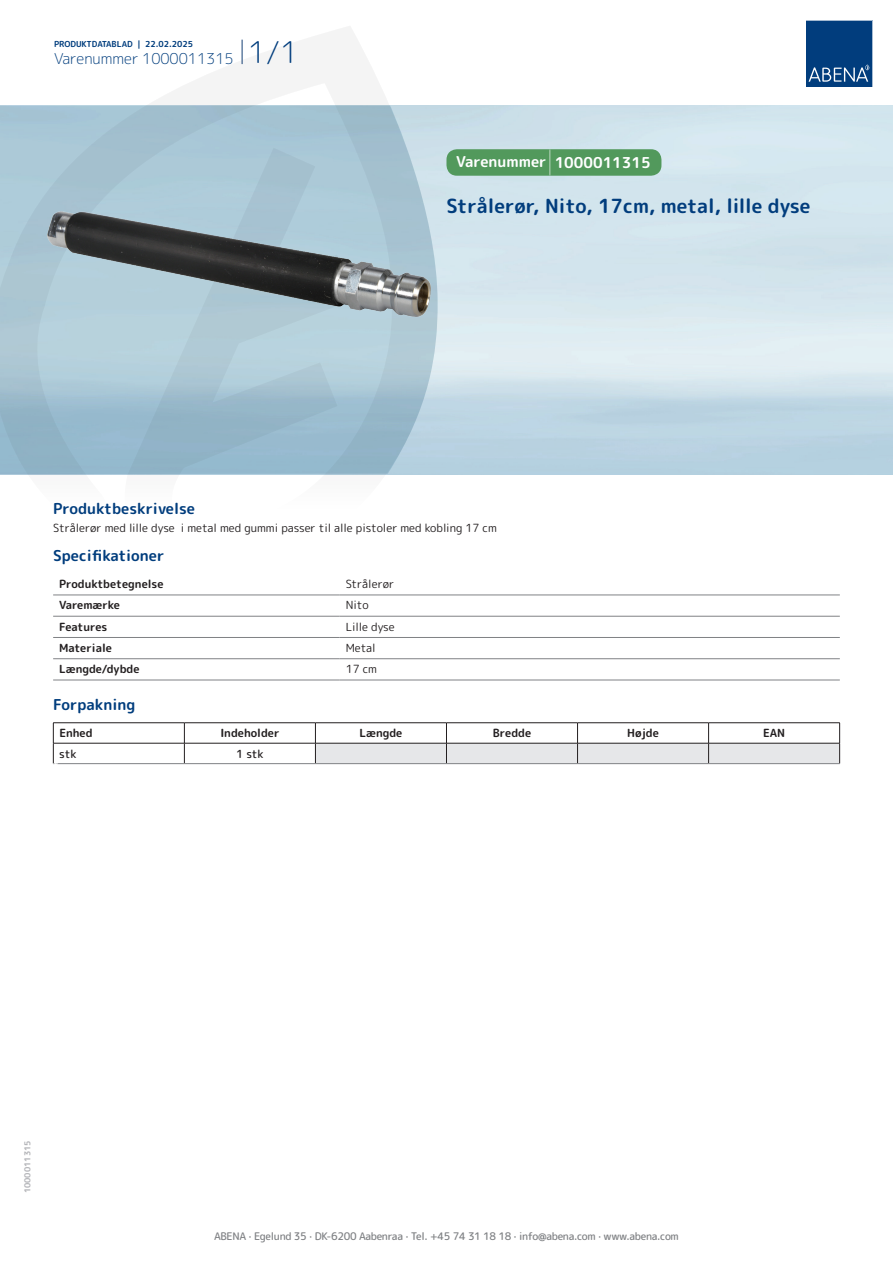
<style>
.page{position:relative;width:893px;height:1263px;background:#fff}
.page>*{position:absolute;margin:0;border:0;box-sizing:border-box;transform-origin:0 0}
.t1{font:700 19.5px "Rounded Mplus 1 c";color:#013d7d}
.t2{font:700 15px "Rounded Mplus 1 c";color:#013d7d}
.t3{font:300 15px "Rounded Mplus 1 c";color:#013d7d}
.t4{font:700 15px "Rounded Mplus 1 c";color:#fff}
.t5{font:11.25px "Rounded Mplus 1 c";color:#231f20}
.t6{font:700 11.25px "Rounded Mplus 1 c";color:#231f20}
.t7{font:500 11.25px "Rounded Mplus 1 c";letter-spacing:-.01em;color:#231f20}
.t8{font:500 10.5px "Rounded Mplus 1 c";letter-spacing:-.03em;color:#808285}
.t9{font:700 10.5px "Rounded Mplus 1 c";color:#fff}
.t10{font:700 8.25px "Rounded Mplus 1 c";color:#013d7d}
.t11{font:700 8.25px "Rounded Mplus 1 c";color:#b2b3b7}
.s1{font-size:30px}
.s2{font-size:25.5px}
</style>
<div class="page">
<svg style="left:0;top:26px;width:439px;height:569px"></svg>
<svg style="left:0;top:106px;width:438px;height:368px;background:#a6c4d3"></svg>
<svg style="left:242px;top:40px;width:1px;height:24px"></svg>
<svg style="left:806px;top:20px;width:67px;height:67px;background:#144b86"></svg>
<img style="left:47px;top:210px;width:384px;height:108px">
<hr style="left:53px;top:595px;width:287px;height:1px;background:#808285">
<hr style="left:340px;top:595px;width:500px;height:1px;background:#808285">
<hr style="left:53px;top:616px;width:287px;height:1px;background:#808285">
<hr style="left:340px;top:616px;width:500px;height:1px;background:#808285">
<hr style="left:53px;top:637px;width:287px;height:1px;background:#808285">
<hr style="left:340px;top:637px;width:500px;height:1px;background:#808285">
<hr style="left:53px;top:658px;width:287px;height:1px;background:#808285">
<hr style="left:340px;top:658px;width:500px;height:1px;background:#808285">
<hr style="left:53px;top:680px;width:287px;height:1px;background:#808285">
<hr style="left:340px;top:680px;width:500px;height:1px;background:#808285">
<hr style="left:53px;top:722px;width:131px;height:1px;background:#231f20">
<hr style="left:184px;top:722px;width:131px;height:1px;background:#231f20">
<hr style="left:315px;top:722px;width:131px;height:1px;background:#231f20">
<hr style="left:446px;top:722px;width:131px;height:1px;background:#231f20">
<hr style="left:577px;top:722px;width:132px;height:1px;background:#231f20">
<hr style="left:709px;top:722px;width:131px;height:1px;background:#231f20">
<hr style="left:53px;top:743px;width:131px;height:1px;background:#231f20">
<svg style="left:53px;top:723px;width:1px;height:40px"></svg>
<hr style="left:184px;top:743px;width:131px;height:1px;background:#231f20">
<svg style="left:184px;top:723px;width:1px;height:40px"></svg>
<svg style="left:315px;top:723px;width:525px;height:40px"></svg>
<hr style="left:53px;top:763px;width:131px;height:1px;background:#808285">
<hr style="left:184px;top:763px;width:131px;height:1px;background:#808285">
<hr style="left:315px;top:763px;width:131px;height:1px;background:#808285">
<hr style="left:446px;top:763px;width:131px;height:1px;background:#808285">
<hr style="left:577px;top:763px;width:132px;height:1px;background:#808285">
<hr style="left:709px;top:763px;width:131px;height:1px;background:#808285">
<div style="left:446px;top:149px;width:215px;height:27px;background:#52995c;border-radius:10px"></div>
<p class="t10" style="left:54px;top:38px;width:141px">PRODUKTDATABLAD | 22.02.2025</p>
<h2 class="t3" style="left:54px;top:48px;width:246px">Varenummer 1000011315 <span class="s1">1/1</span></h2>
<h2 class="t4" style="left:456px;top:152px;width:196px">Varenummer <span class="s2">|</span> 1000011315</h2>
<h1 class="t1" style="left:446px;top:192px;width:366px">Strålerør, Nito, 17cm, metal, lille dyse</h1>
<h2 class="t2" style="left:53px;top:498px;width:143px">Produktbeskrivelse</h2>
<p class="t5" style="left:53px;top:520px;width:445px">Strålerør med lille dyse i metal med gummi passer til alle pistoler med kobling 17 cm</p>
<h2 class="t2" style="left:53px;top:545px;width:113px">Specifikationer</h2>
<p class="t6" style="left:59px;top:576px;width:106px">Produktbetegnelse</p>
<p class="t5" style="left:346px;top:576px;width:50px">Strålerør</p>
<p class="t6" style="left:59px;top:597px;width:62px">Varemærke</p>
<p class="t5" style="left:346px;top:597px;width:24px">Nito</p>
<p class="t6" style="left:59px;top:618px;width:50px">Features</p>
<p class="t5" style="left:346px;top:618px;width:51px">Lille dyse</p>
<p class="t6" style="left:59px;top:640px;width:54px">Materiale</p>
<p class="t5" style="left:346px;top:640px;width:31px">Metal</p>
<p class="t6" style="left:59px;top:661px;width:82px">Længde/dybde</p>
<p class="t5" style="left:346px;top:661px;width:33px">17 cm</p>
<h2 class="t2" style="left:53px;top:694px;width:84px">Forpakning</h2>
<p class="t6" style="left:59px;top:725px;width:35px">Enhed</p>
<p class="t6" style="left:220px;top:725px;width:61px">Indeholder</p>
<p class="t6" style="left:359px;top:725px;width:44px">Længde</p>
<p class="t6" style="left:493px;top:725px;width:40px">Bredde</p>
<p class="t6" style="left:627px;top:725px;width:33px">Højde</p>
<p class="t6" style="left:763px;top:725px;width:24px">EAN</p>
<p class="t7" style="left:59px;top:745px;width:19px">stk</p>
<p class="t7" style="left:236px;top:745px;width:29px">1 stk</p>
<p class="t9" style="left:53px;top:759px;width:7px">*</p>
<p class="t11" style="left:22px;top:1193px;width:54px;rotate:-90deg">1000011315</p>
<p class="t8" style="left:214px;top:1229px;width:466px">ABENA · Egelund 35 · DK-6200 Aabenraa · Tel. +45 74 31 18 18 · info@abena.com · www.abena.com</p>
</div>
